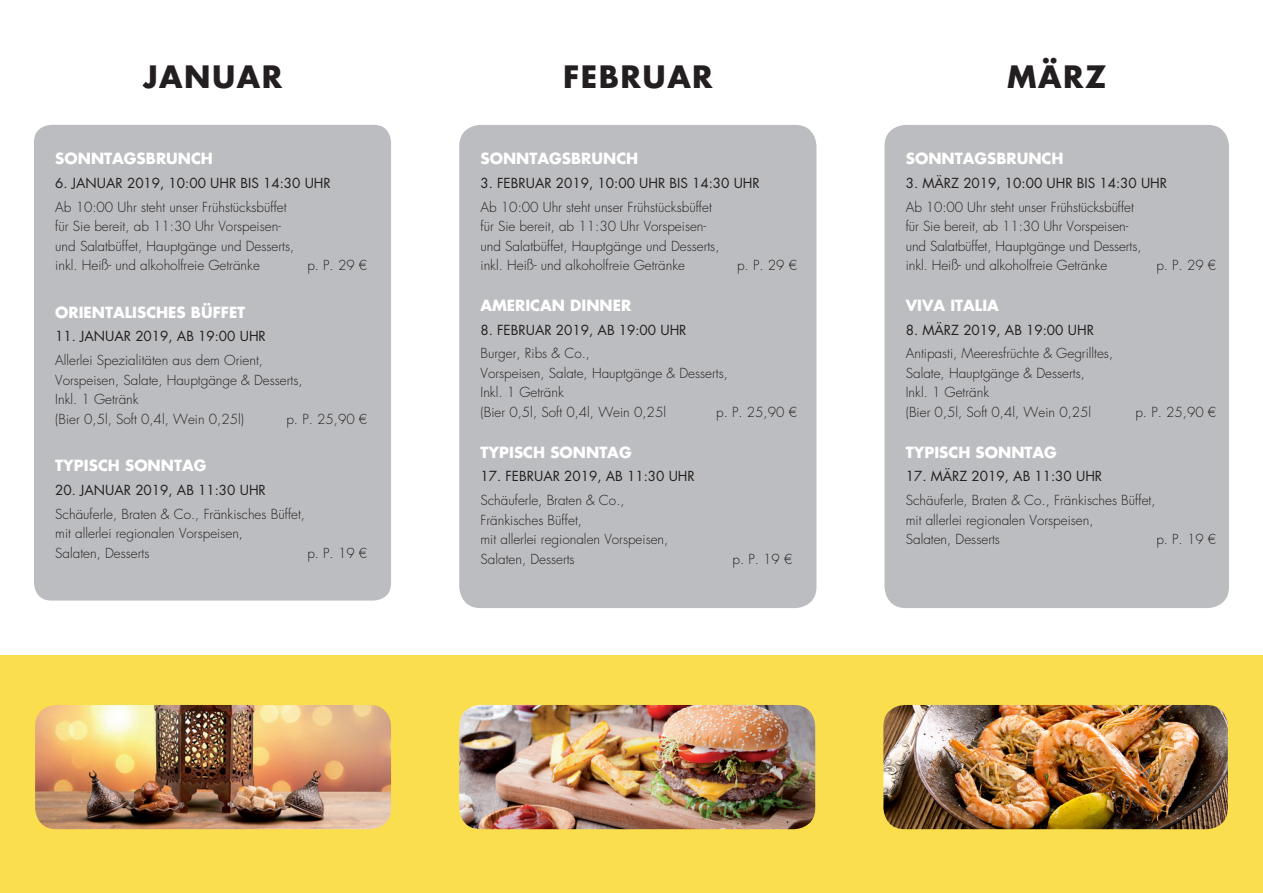
<style>
.page{position:relative;width:1263px;height:893px;background:#fff}
.page>*{position:absolute;margin:0;border:0;box-sizing:border-box;transform-origin:0 0}
.t1{font:700 30px "Futura EL";letter-spacing:.05em;color:#231f20}
.t2{font:700 15px "Futura EL";color:#fff}
.t3{font:300 13.5px/19.5px "Futura EL";color:#231f20}
.t4{font:13.5px "Futura EL";color:#231f20}
</style>
<div class="page">
<div style="left:0;top:656px;width:1263px;height:237px;background:#fade4e"></div>
<div style="left:459px;top:125px;width:357px;height:483px;background:#bcbdc0;border-radius:21px"></div>
<div style="left:884px;top:125px;width:345px;height:483px;background:#bcbdc0;border-radius:21px"></div>
<div style="left:30px;top:121px;width:365px;height:483px;background:#bcbdc0;border-radius:21px"></div>
<div style="left:26px;top:117px;width:373px;height:491px;border:8px solid #fff;border-radius:21px"></div>
<img style="left:35px;top:705px;width:356px;height:124px">
<img style="left:459px;top:705px;width:356px;height:124px">
<img style="left:883px;top:705px;width:345px;height:124px">
<p class="t1" style="left:143px;top:57px;width:141px">JANUAR</p>
<p class="t1" style="left:1007px;top:57px;width:101px">MÄRZ</p>
<p class="t1" style="left:563px;top:57px;width:151px">FEBRUAR</p>
<p class="t2" style="left:55px;top:148px;width:159px">SONNTAGSBRUNCH</p>
<p class="t4" style="left:55px;top:174px;width:277px">6. JANUAR 2019, 10:00 UHR BIS 14:30 UHR</p>
<p class="t3" style="left:55px;top:197px;width:240px">Ab 10:00 Uhr steht unser Frühstücksbüffet für Sie bereit, ab 11:30 Uhr Vorspeisen&shy;und Salatbüffet, Hauptgänge und Desserts, inkl. Heiß- und alkoholfreie Getränke</p>
<p class="t3" style="left:307px;top:256px;width:61px">p. P. 29 €</p>
<p class="t2" style="left:55px;top:302px;width:191px">ORIENTALISCHES BÜFFET</p>
<p class="t4" style="left:55px;top:328px;width:212px">11. JANUAR 2019, AB 19:00 UHR</p>
<p class="t3" style="left:55px;top:351px;width:249px">Allerlei Spezialitäten aus dem Orient, Vorspeisen, Salate, Hauptgänge &amp; Desserts, Inkl. 1 Getränk<br>(Bier 0,5l, Soft 0,4l, Wein 0,25l)</p>
<p class="t3" style="left:286px;top:409px;width:82px">p. P. 25,90 €</p>
<p class="t2" style="left:55px;top:455px;width:153px">TYPISCH SONNTAG</p>
<p class="t4" style="left:55px;top:481px;width:212px">20. JANUAR 2019, AB 11:30 UHR</p>
<p class="t3" style="left:55px;top:504px;width:251px">Schäuferle, Braten &amp; Co., Fränkisches Büffet, mit allerlei regionalen Vorspeisen,<br>Salaten, Desserts</p>
<p class="t3" style="left:307px;top:543px;width:61px">p. P. 19 €</p>
<p class="t2" style="left:480px;top:148px;width:159px">SONNTAGSBRUNCH</p>
<p class="t4" style="left:480px;top:174px;width:281px">3. FEBRUAR 2019, 10:00 UHR BIS 14:30 UHR</p>
<p class="t3" style="left:480px;top:197px;width:240px">Ab 10:00 Uhr steht unser Frühstücksbüffet für Sie bereit, ab 11:30 Uhr Vorspeisen&shy;und Salatbüffet, Hauptgänge und Desserts, inkl. Heiß- und alkoholfreie Getränke</p>
<p class="t3" style="left:737px;top:256px;width:61px">p. P. 29 €</p>
<p class="t2" style="left:480px;top:295px;width:152px">AMERICAN DINNER</p>
<p class="t4" style="left:480px;top:321px;width:208px">8. FEBRUAR 2019, AB 19:00 UHR</p>
<p class="t3" style="left:480px;top:344px;width:249px">Burger, Ribs &amp; Co.,<br>Vorspeisen, Salate, Hauptgänge &amp; Desserts,<br>Inkl. 1 Getränk<br>(Bier 0,5l, Soft 0,4l, Wein 0,25l</p>
<p class="t3" style="left:716px;top:403px;width:82px">p. P. 25,90 €</p>
<p class="t2" style="left:480px;top:442px;width:153px">TYPISCH SONNTAG</p>
<p class="t4" style="left:480px;top:468px;width:216px">17. FEBRUAR 2019, AB 11:30 UHR</p>
<p class="t3" style="left:480px;top:491px;width:189px">Schäuferle, Braten &amp; Co.,<br>Fränkisches Büffet,<br>mit allerlei regionalen Vorspeisen,<br>Salaten, Desserts</p>
<p class="t3" style="left:733px;top:549px;width:61px">p. P. 19 €</p>
<p class="t2" style="left:906px;top:148px;width:159px">SONNTAGSBRUNCH</p>
<p class="t4" style="left:906px;top:174px;width:263px">3. MÄRZ 2019, 10:00 UHR BIS 14:30 UHR</p>
<p class="t3" style="left:906px;top:197px;width:237px">Ab 10:00 Uhr steht unser Frühstücksbüffet für Sie bereit, ab 11:30 Uhr Vorspeisen&shy;und Salatbüffet, Hauptgänge und Desserts, inkl. Heiß- und alkoholfreie Getränke</p>
<p class="t3" style="left:1156px;top:256px;width:61px">p. P. 29 €</p>
<p class="t2" style="left:906px;top:295px;width:95px">VIVA ITALIA</p>
<p class="t4" style="left:906px;top:321px;width:190px">8. MÄRZ 2019, AB 19:00 UHR</p>
<p class="t3" style="left:906px;top:344px;width:209px">Antipasti, Meeresfrüchte &amp; Gegrilltes,<br>Salate, Hauptgänge &amp; Desserts,<br>Inkl. 1 Getränk<br>(Bier 0,5l, Soft 0,4l, Wein 0,25l</p>
<p class="t3" style="left:1135px;top:403px;width:82px">p. P. 25,90 €</p>
<p class="t2" style="left:906px;top:442px;width:153px">TYPISCH SONNTAG</p>
<p class="t4" style="left:906px;top:468px;width:198px">17. MÄRZ 2019, AB 11:30 UHR</p>
<p class="t3" style="left:906px;top:491px;width:251px">Schäuferle, Braten &amp; Co., Fränkisches Büffet, mit allerlei regionalen Vorspeisen,<br>Salaten, Desserts</p>
<p class="t3" style="left:1156px;top:530px;width:61px">p. P. 19 €</p>
</div>
